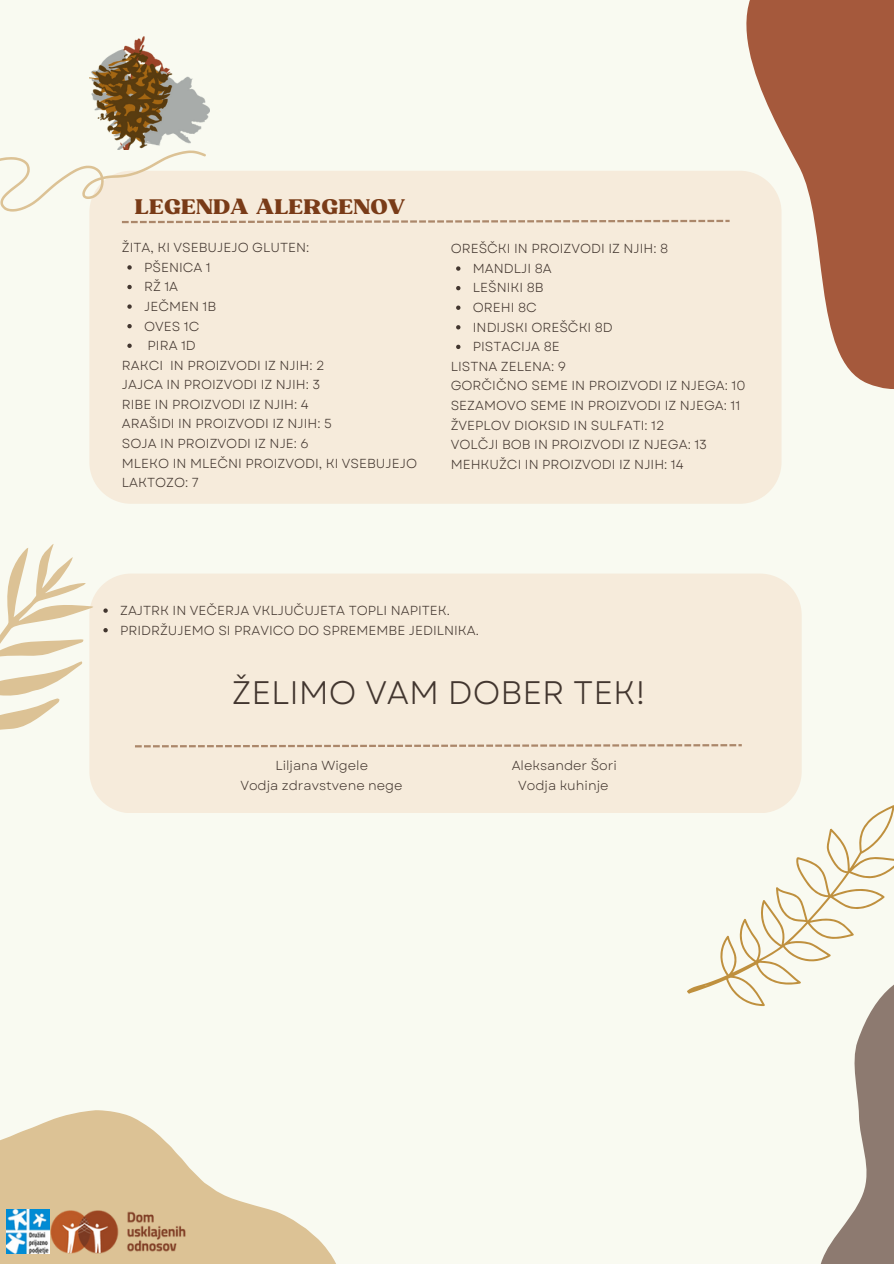
<style>
.page{position:relative;width:894px;height:1264px;background:#fff}
.page>*{position:absolute;margin:0;border:0;box-sizing:border-box;transform-origin:0 0}
.t1{font:32.55px "Garet";color:#42362f}
.t2{font:20.4px "Bugaki";color:#793b17}
.t3{font:13.05px/19.6px "Garet";color:#42362f}
</style>
<div class="page">
<div style="left:0;top:0;width:893px;height:1263px;background:#f9faf1"></div>
<svg style="left:0;top:1110px;width:336px;height:153px;fill:#dcc295"></svg>
<svg style="left:828px;top:805px;width:65px;height:33px"></svg>
<div style="left:102px;top:574px;width:699px;height:239px;background:#f6ebdb"></div>
<svg style="left:746px;top:0;width:147px;height:410px;fill:#a5593c"></svg>
<svg style="left:687px;top:838px;width:206px;height:425px"></svg>
<div style="left:89px;top:171px;width:692px;height:333px;background:#f6ebdb"></div>
<svg style="left:122px;top:220px;width:607px;height:3px;background:#cbb29b"></svg>
<svg style="left:135px;top:744px;width:606px;height:3px;background:#cdb49d"></svg>
<svg style="left:0;top:150px;width:206px;height:61px"></svg>
<img style="left:89px;top:36px;width:121px;height:114px">
<img style="left:7px;top:1209px;width:178px;height:44px">
<svg style="left:127px;top:265px;width:5px;height:4px"></svg>
<svg style="left:127px;top:285px;width:5px;height:4px"></svg>
<svg style="left:127px;top:304px;width:5px;height:5px"></svg>
<svg style="left:127px;top:324px;width:5px;height:4px"></svg>
<svg style="left:127px;top:343px;width:5px;height:5px"></svg>
<svg style="left:0;top:544px;width:108px;height:257px"></svg>
<svg style="left:456px;top:266px;width:4px;height:5px"></svg>
<svg style="left:456px;top:286px;width:4px;height:4px"></svg>
<svg style="left:456px;top:305px;width:4px;height:5px"></svg>
<svg style="left:456px;top:325px;width:4px;height:4px"></svg>
<svg style="left:456px;top:345px;width:4px;height:4px"></svg>
<p class="t2" style="left:135px;top:194px;width:272px">LEGENDA ALERGENOV</p>
<h3 class="t3" style="left:122px;top:238px;width:189px">ŽITA, KI VSEBUJEJO GLUTEN:</h3>
<p class="t3" style="left:144px;top:257px;width:68px">PŠENICA 1</p>
<p class="t3" style="left:144px;top:277px;width:36px">RŽ 1A</p>
<p class="t3" style="left:144px;top:296px;width:74px">JEČMEN 1B</p>
<p class="t3" style="left:144px;top:316px;width:57px">OVES 1C</p>
<p class="t3" style="left:148px;top:336px;width:50px">PIRA 1D</p>
<h3 class="t3" style="left:122px;top:355px;width:296px">RAKCI IN PROIZVODI IZ NJIH: 2<br>JAJCA IN PROIZVODI IZ NJIH: 3<br>RIBE IN PROIZVODI IZ NJIH: 4<br>ARAŠIDI IN PROIZVODI IZ NJIH: 5<br>SOJA IN PROIZVODI IZ NJE: 6<br>MLEKO IN MLEČNI PROIZVODI, KI VSEBUJEJO<br>LAKTOZO: 7</h3>
<h3 class="t3" style="left:450px;top:239px;width:219px">OREŠČKI IN PROIZVODI IZ NJIH: 8</h3>
<p class="t3" style="left:472px;top:258px;width:80px">MANDLJI 8A</p>
<p class="t3" style="left:472px;top:278px;width:72px">LEŠNIKI 8B</p>
<p class="t3" style="left:472px;top:298px;width:65px">OREHI 8C</p>
<h1 class="t3" style="left:472px;top:317px;width:141px">INDIJSKI OREŠČKI 8D</h1>
<p class="t3" style="left:472px;top:337px;width:88px">PISTACIJA 8E</p>
<p class="t3" style="left:450px;top:356px;width:296px">LISTNA ZELENA: 9<br>GORČIČNO SEME IN PROIZVODI IZ NJEGA: 10<br>SEZAMOVO SEME IN PROIZVODI IZ NJEGA: 11<br>ŽVEPLOV DIOKSID IN SULFATI: 12<br>VOLČJI BOB IN PROIZVODI IZ NJEGA: 13<br>MEHKUŽCI IN PROIZVODI IZ NJIH: 14</p>
<p class="t3" style="left:120px;top:600px;width:331px">ZAJTRK IN VEČERJA VKLJUČUJETA TOPLI NAPITEK.</p>
<p class="t3" style="left:120px;top:620px;width:360px">PRIDRŽUJEMO SI PRAVICO DO SPREMEMBE JEDILNIKA.</p>
<p class="t1" style="left:232px;top:669px;width:415px">ŽELIMO VAM DOBER TEK!</p>
<p class="t3" style="left:275px;top:755px;width:94px">Liljana Wigele</p>
<p class="t3" style="left:511px;top:755px;width:107px">Aleksander Šori</p>
<p class="t3" style="left:240px;top:775px;width:164px">Vodja zdravstvene nege</p>
<p class="t3" style="left:518px;top:775px;width:92px">Vodja kuhinje</p>
</div>
